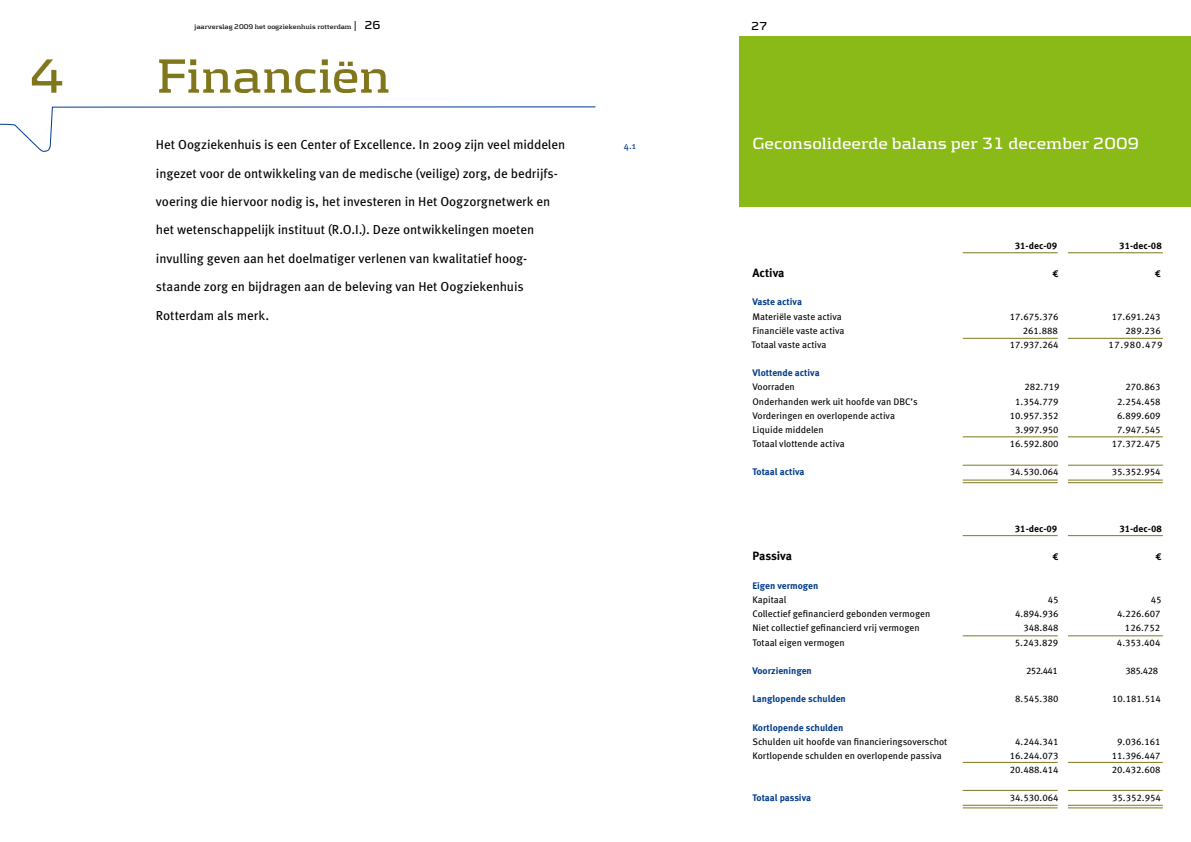
<style>
.page{position:relative;width:1191px;height:842px;background:#fff}
.page>*{position:absolute;margin:0;border:0;box-sizing:border-box;transform-origin:0 0}
.t1{font:700 50px "Kontrapunkt";letter-spacing:-.01em;color:#80771d}
.t2{font:700 17px "Kontrapunkt";color:#fff}
.t3{font:13px/28.3px "Meta Pro";letter-spacing:-.005em;color:#000}
.t4{font:700 12px "Meta Pro";letter-spacing:-.01em;color:#000}
.t5{font:700 12px "Kontrapunkt";color:#000}
.t6{font:9.5px "Meta Pro";color:#000}
.t7{font:700 9.5px "Meta Pro";color:#003b8b}
.t8{font:700 9.5px "Meta Pro";color:#000}
.t9{font:9.5px "Meta Pro";color:#003b8b}
.t10{font:700 7px "Kontrapunkt";color:#000}
.s1{font-size:12px}
</style>
<div class="page">
<svg style="left:0;top:106px;width:596px;height:46px"></svg>
<div style="left:739px;top:36px;width:452px;height:170px;background:#89ba17"></div>
<hr style="left:962px;top:252px;width:95px;height:1px;background:#80771d">
<hr style="left:962px;top:437px;width:95px;height:1px;background:#80771d">
<hr style="left:962px;top:338px;width:95px;height:1px;background:#80771d">
<hr style="left:962px;top:535px;width:95px;height:1px;background:#80771d">
<hr style="left:1068px;top:252px;width:94px;height:1px;background:#80771d">
<hr style="left:1068px;top:437px;width:94px;height:1px;background:#80771d">
<hr style="left:1068px;top:338px;width:94px;height:1px;background:#80771d">
<hr style="left:1068px;top:535px;width:94px;height:1px;background:#80771d">
<hr style="left:962px;top:480px;width:95px;height:1px;background:#80771d">
<hr style="left:962px;top:482px;width:95px;height:1px;background:#80771d">
<hr style="left:1068px;top:480px;width:94px;height:1px;background:#80771d">
<hr style="left:1068px;top:482px;width:94px;height:1px;background:#80771d">
<hr style="left:962px;top:465px;width:95px;height:1px;background:#80771d">
<hr style="left:1068px;top:465px;width:94px;height:1px;background:#80771d">
<hr style="left:962px;top:636px;width:95px;height:1px;background:#80771d">
<hr style="left:1068px;top:636px;width:94px;height:1px;background:#80771d">
<hr style="left:962px;top:805px;width:95px;height:1px;background:#80771d">
<hr style="left:962px;top:808px;width:95px;height:1px;background:#80771d">
<hr style="left:1068px;top:805px;width:94px;height:1px;background:#80771d">
<hr style="left:1068px;top:808px;width:94px;height:1px;background:#80771d">
<hr style="left:962px;top:790px;width:95px;height:1px;background:#80771d">
<hr style="left:1068px;top:790px;width:94px;height:1px;background:#80771d">
<hr style="left:962px;top:762px;width:95px;height:1px;background:#80771d">
<hr style="left:1068px;top:762px;width:94px;height:1px;background:#80771d">
<h1 class="t1" style="left:29px;top:47px;width:36px">4</h1>
<p class="t10" style="left:194px;top:22px;width:188px">jaarverslag 2009 het oogziekenhuis rotterdam <span class="s1">| 26</span></p>
<p class="t5" style="left:751px;top:19px;width:18px">27</p>
<h1 class="t1" style="left:156px;top:47px;width:236px">Financiën</h1>
<p class="t3" style="left:156px;top:131px;width:411px">Het Oogziekenhuis is een Center of Excellence. In 2009 zijn veel middelen ingezet voor de ontwikkeling van de medische (veilige) zorg, de bedrijfs&shy;voering die hiervoor nodig is, het investeren in Het Oogzorgnetwerk en het wetenschappelijk instituut (R.O.I.). Deze ontwikkelingen moeten invulling geven aan het doelmatiger verlenen van kwalitatief hoog&shy;staande zorg en bijdragen aan de beleving van Het Oogziekenhuis Rotterdam als merk.</p>
<p class="t9" style="left:624px;top:140px;width:14px">4.1</p>
<h2 class="t2" style="left:752px;top:134px;width:388px">Geconsolideerde balans per 31 december 2009</h2>
<p class="t8" style="left:1014px;top:239px;width:44px">31-dec-09</p>
<p class="t8" style="left:1119px;top:239px;width:44px">31-dec-08</p>
<p class="t4" style="left:752px;top:265px;width:34px">Activa</p>
<p class="t8" style="left:1052px;top:268px;width:8px">€</p>
<p class="t8" style="left:1154px;top:268px;width:8px">€</p>
<p class="t7" style="left:752px;top:296px;width:51px">Vaste activa</p>
<p class="t6" style="left:752px;top:310px;width:91px">Materiële vaste activa</p>
<p class="t6" style="left:1009px;top:310px;width:50px">17.675.376</p>
<p class="t6" style="left:1111px;top:310px;width:50px">17.691.243</p>
<p class="t6" style="left:752px;top:324px;width:93px">Financiële vaste activa</p>
<p class="t6" style="left:1022px;top:324px;width:37px">261.888</p>
<p class="t6" style="left:1125px;top:324px;width:37px">289.236</p>
<p class="t6" style="left:751px;top:339px;width:77px">Totaal vaste activa</p>
<p class="t6" style="left:1009px;top:339px;width:50px">17.937.264</p>
<p class="t6" style="left:1108px;top:339px;width:55px">17.980.479</p>
<p class="t7" style="left:752px;top:367px;width:69px">Vlottende activa</p>
<p class="t6" style="left:752px;top:381px;width:44px">Voorraden</p>
<p class="t6" style="left:1024px;top:381px;width:37px">282.719</p>
<p class="t6" style="left:1125px;top:381px;width:37px">270.863</p>
<p class="t6" style="left:752px;top:395px;width:167px">Onderhanden werk uit hoofde van DBC’s</p>
<p class="t6" style="left:1015px;top:395px;width:45px">1.354.779</p>
<p class="t6" style="left:1117px;top:395px;width:45px">2.254.458</p>
<p class="t6" style="left:752px;top:409px;width:144px">Vorderingen en overlopende activa</p>
<p class="t6" style="left:1009px;top:409px;width:50px">10.957.352</p>
<p class="t6" style="left:1117px;top:409px;width:45px">6.899.609</p>
<p class="t6" style="left:752px;top:424px;width:73px">Liquide middelen</p>
<p class="t6" style="left:1015px;top:424px;width:45px">3.997.950</p>
<p class="t6" style="left:1117px;top:424px;width:45px">7.947.545</p>
<p class="t6" style="left:752px;top:438px;width:94px">Totaal vlottende activa</p>
<p class="t6" style="left:1009px;top:438px;width:50px">16.592.800</p>
<p class="t6" style="left:1111px;top:438px;width:50px">17.372.475</p>
<p class="t7" style="left:752px;top:466px;width:53px">Totaal activa</p>
<p class="t6" style="left:1009px;top:466px;width:50px">34.530.064</p>
<p class="t6" style="left:1111px;top:466px;width:50px">35.352.954</p>
<p class="t8" style="left:1014px;top:523px;width:44px">31-dec-09</p>
<p class="t8" style="left:1119px;top:523px;width:44px">31-dec-08</p>
<p class="t4" style="left:752px;top:549px;width:41px">Passiva</p>
<p class="t8" style="left:1052px;top:551px;width:8px">€</p>
<p class="t8" style="left:1155px;top:551px;width:8px">€</p>
<p class="t7" style="left:752px;top:579px;width:67px">Eigen vermogen</p>
<p class="t6" style="left:752px;top:594px;width:35px">Kapitaal</p>
<p class="t6" style="left:1047px;top:594px;width:12px">45</p>
<p class="t6" style="left:1150px;top:594px;width:12px">45</p>
<p class="t6" style="left:752px;top:608px;width:179px">Collectief gefinancierd gebonden vermogen</p>
<p class="t6" style="left:1015px;top:608px;width:45px">4.894.936</p>
<p class="t6" style="left:1117px;top:608px;width:45px">4.226.607</p>
<p class="t6" style="left:752px;top:622px;width:169px">Niet collectief gefinancierd vrij vermogen</p>
<p class="t6" style="left:1023px;top:622px;width:37px">348.848</p>
<p class="t6" style="left:1125px;top:622px;width:37px">126.752</p>
<p class="t6" style="left:752px;top:636px;width:94px">Totaal eigen vermogen</p>
<p class="t6" style="left:1014px;top:636px;width:45px">5.243.829</p>
<p class="t6" style="left:1117px;top:636px;width:45px">4.353.404</p>
<p class="t7" style="left:752px;top:664px;width:61px">Voorzieningen</p>
<p class="t6" style="left:1026px;top:665px;width:33px">252.441</p>
<p class="t6" style="left:1125px;top:665px;width:34px">385.428</p>
<p class="t7" style="left:752px;top:693px;width:95px">Langlopende schulden</p>
<p class="t6" style="left:1015px;top:693px;width:45px">8.545.380</p>
<p class="t6" style="left:1112px;top:693px;width:50px">10.181.514</p>
<p class="t7" style="left:752px;top:721px;width:92px">Kortlopende schulden</p>
<p class="t6" style="left:752px;top:735px;width:196px">Schulden uit hoofde van financieringsoverschot</p>
<p class="t6" style="left:1015px;top:735px;width:45px">4.244.341</p>
<p class="t6" style="left:1117px;top:735px;width:45px">9.036.161</p>
<p class="t6" style="left:752px;top:750px;width:191px">Kortlopende schulden en overlopende passiva</p>
<p class="t6" style="left:1009px;top:750px;width:50px">16.244.073</p>
<p class="t6" style="left:1111px;top:750px;width:50px">11.396.447</p>
<p class="t6" style="left:1009px;top:764px;width:50px">20.488.414</p>
<p class="t6" style="left:1111px;top:764px;width:50px">20.432.608</p>
<p class="t7" style="left:752px;top:792px;width:60px">Totaal passiva</p>
<p class="t6" style="left:1009px;top:792px;width:50px">34.530.064</p>
<p class="t6" style="left:1112px;top:792px;width:50px">35.352.954</p>
</div>
